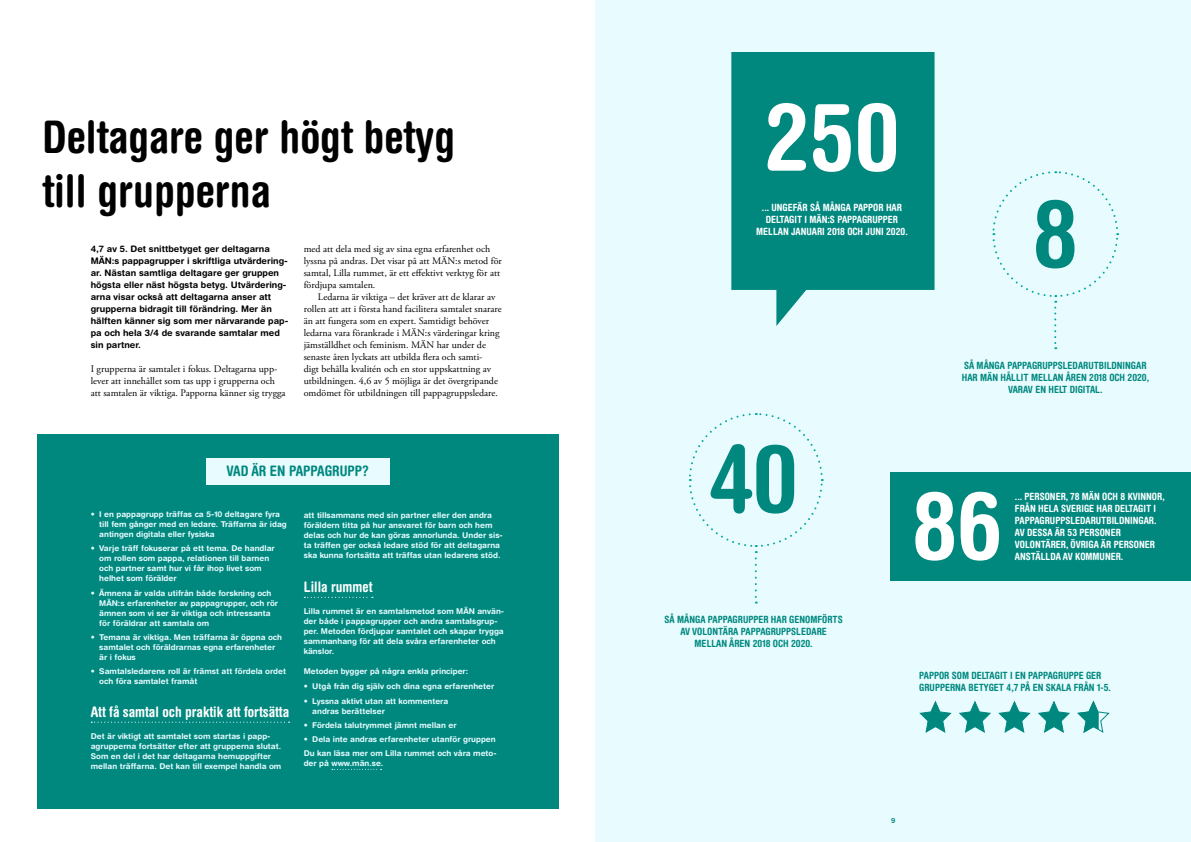
<style>
.page{position:relative;width:1191px;height:842px;background:#fff}
.page>*{position:absolute;margin:0;border:0;box-sizing:border-box;transform-origin:0 0}
.t1{font:700 condensed 94px "Helvetica Rounded LT Pro";color:#fff}
.t2{font:700 condensed 94px "Helvetica Rounded LT Pro";color:#00887f}
.t3{font:700 condensed 45px/54px "Helvetica Rounded LT Pro";color:#000}
.t4{font:700 condensed 14.5px "Helvetica Rounded LT Pro";color:#fff}
.t5{font:700 condensed 14.5px "Helvetica Rounded LT Pro";color:#00887f}
.t6{font:10px/12px "Adobe Garamond Pro";color:#000}
.t7{font:700 condensed 10px/12px "Helvetica Rounded LT Pro";color:#00887f;text-align:center}
.t8{font:700 condensed 10px/12px "Helvetica Rounded LT Pro";color:#fff;text-align:center}
.t9{font:700 9px/12px "Helvetica Rounded LT Std";color:#000}
.t10{font:700 8px/10px "Helvetica Rounded LT Std";color:#e8fcff}
.t11{font:700 7px "Helvetica Rounded LT Std";color:#00887f}
</style>
<div class="page">
<div style="left:595px;top:0;width:596px;height:842px;background:#e8fcff"></div>
<svg style="left:731px;top:52px;width:203px;height:274px;background:#1c968e"></svg>
<svg style="left:992px;top:171px;width:127px;height:178px"></svg>
<div style="left:890px;top:472px;width:301px;height:109px;background:#00887f"></div>
<svg style="left:915px;top:492px;width:84px;height:69px"></svg>
<svg style="left:688px;top:413px;width:136px;height:190px"></svg>
<svg style="left:919px;top:700px;width:191px;height:33px"></svg>
<div style="left:37px;top:434px;width:521px;height:375px;background:#00887f"></div>
<svg style="left:91px;top:722px;width:199px;height:1px"></svg>
<svg style="left:304px;top:597px;width:69px;height:1px"></svg>
<svg style="left:332px;top:769px;width:49px;height:1px"></svg>
<div style="left:206px;top:458px;width:183px;height:26px;background:#e8fcff"></div>
<h2 class="t3" style="left:43px;top:109px;width:414px">Deltagare ger högt betyg till grupperna</h2>
<p class="t9" style="left:91px;top:243px;width:199px">4,7 av 5. Det snittbetyget ger deltagarna MÄN:s pappagrupper i skriftliga utvärdering&shy;ar. Nästan samtliga deltagare ger gruppen högsta eller näst högsta betyg. Utvärdering&shy;arna visar också att deltagarna anser att grupperna bidragit till förändring. Mer än hälften känner sig som mer närvarande pap&shy;pa och hela 3/4 de svarande samtalar med sin partner.</p>
<p class="t6" style="left:91px;top:363px;width:196px">I grupperna är samtalet i fokus. Deltagarna upp&shy;lever att innehållet som tas upp i grupperna och att samtalen är viktiga. Papporna känner sig trygga</p>
<p class="t6" style="left:304px;top:243px;width:200px">med att dela med sig av sina egna erfarenhet och lyssna på andras. Det visar på att MÄN:s metod för samtal, Lilla rummet, är ett effektivt verktyg för att fördjupa samtalen.</p>
<p class="t6" style="left:304px;top:291px;width:199px;text-indent:14px">Ledarna är viktiga – det kräver att de klarar av rollen att att i första hand facilitera samtalet snarare än att fungera som en expert. Samtidigt behöver ledarna vara förankrade i MÄN:s värderingar kring jämställdhet och feminism. MÄN har under de senaste åren lyckats att utbilda flera och samti-<br>digt behålla kvalitén och en stor uppskattning av utbildningen. 4,6 av 5 möjliga är det övergripande omdömet för utbildningen till pappagruppsledare.</p>
<h3 class="t5" style="left:226px;top:462px;width:144px">VAD ÄR EN PAPPAGRUPP?</h3>
<p class="t10" style="left:99px;top:509px;width:189px;text-indent:-9px">• I en pappagrupp träffas ca 5-10 deltagare fyra till fem gånger med en ledare. Träffarna är idag antingen digitala eller fysiska</p>
<p class="t10" style="left:99px;top:543px;width:177px;text-indent:-9px">• Varje träff fokuserar på ett tema. De handlar om rollen som pappa, relationen till barnen och partner samt hur vi får ihop livet som helhet som förälder</p>
<p class="t10" style="left:99px;top:588px;width:180px;text-indent:-9px">• Ämnena är valda utifrån både forskning och MÄN:s erfarenheter av pappagrupper, och rör ämnen som vi ser är viktiga och intressanta för föräldrar att samtala om</p>
<p class="t10" style="left:99px;top:632px;width:184px;text-indent:-9px">• Temana är viktiga. Men träffarna är öppna och samtalet och föräldrarnas egna erfarenheter är i fokus</p>
<p class="t10" style="left:99px;top:666px;width:188px;text-indent:-9px">• Samtalsledarens roll är främst att fördela ordet och föra samtalet framåt</p>
<h3 class="t4" style="left:91px;top:703px;width:200px">Att få samtal och praktik att fortsätta</h3>
<p class="t10" style="left:91px;top:730px;width:192px">Det är viktigt att samtalet som startas i papp&shy;agrupperna fortsätter efter att grupperna slutat.<br>Som en del i det har deltagarna hemuppgifter mellan träffarna. Det kan till exempel handla om</p>
<p class="t10" style="left:304px;top:510px;width:201px">att tillsammans med sin partner eller den andra föräldern titta på hur ansvaret för barn och hem delas och hur de kan göras annorlunda. Under sis&shy;ta träffen ger också ledare stöd för att deltagarna ska kunna fortsätta att träffas utan ledarens stöd.</p>
<h3 class="t4" style="left:304px;top:578px;width:70px">Lilla rummet</h3>
<p class="t10" style="left:304px;top:606px;width:202px">Lilla rummet är en samtalsmetod som MÄN använ&shy;der både i pappagrupper och andra samtalsgrup&shy;per. Metoden fördjupar samtalet och skapar trygga sammanhang för att dela svåra erfarenheter och känslor.</p>
<p class="t10" style="left:304px;top:666px;width:166px">Metoden bygger på några enkla principer:</p>
<p class="t10" style="left:304px;top:681px;width:192px">• Utgå från dig själv och dina egna erfarenheter</p>
<p class="t10" style="left:312px;top:696px;width:138px;text-indent:-9px">• Lyssna aktivt utan att kommentera andras berättelser</p>
<p class="t10" style="left:304px;top:720px;width:154px">• Fördela talutrymmet jämnt mellan er</p>
<p class="t10" style="left:304px;top:732px;width:194px;line-height:14.2px">• Dela inte andras erfarenheter utanför gruppen<br>Du kan läsa mer om Lilla rummet och våra meto-</p>
<p class="t10" style="left:304px;top:758px;width:81px">der på www.män.se.</p>
<h1 class="t1" style="left:764px;top:80px;width:137px">250</h1>
<p class="t8" style="left:756px;top:201px;width:153px">... UNGEFÄR SÅ MÅNGA PAPPOR HAR<br>DELTAGIT I MÄN:S PAPPAGRUPPER<br>MELLAN JANUARI 2018 OCH JUNI 2020.</p>
<h1 class="t2" style="left:709px;top:422px;width:90px">40</h1>
<p class="t7" style="left:664px;top:613px;width:180px">SÅ MÅNGA PAPPAGRUPPER HAR GENOMFÖRTS<br>AV VOLONTÄRA PAPPAGRUPPSLEDARE<br>MELLAN ÅREN 2018 OCH 2020.</p>
<p class="t7" style="left:961px;top:359px;width:189px">SÅ MÅNGA PAPPAGRUPPSLEDARUTBILDNINGAR<br>HAR MÄN HÅLLIT MELLAN ÅREN 2018 OCH 2020,<br>VARAV EN HELT DIGITAL.</p>
<p class="t8" style="left:1015px;top:490px;width:151px;text-align:left">... PERSONER, 78 MÄN OCH 8 KVINNOR,<br>FRÅN HELA SVERIGE HAR DELTAGIT I<br>PAPPAGRUPPSLEDARUTBILDNINGAR.<br>AV DESSA ÄR 53 PERSONER<br>VOLONTÄRER, ÖVRIGA ÄR PERSONER<br>ANSTÄLLDA AV KOMMUNER.</p>
<p class="t7" style="left:919px;top:670px;width:193px;text-align:left">PAPPOR SOM DELTAGIT I EN PAPPAGRUPPE GER<br>GRUPPERNA BETYGET 4,7 PÅ EN SKALA FRÅN 1-5.</p>
<p class="t11" style="left:891px;top:816px;width:6px">9</p>
</div>
